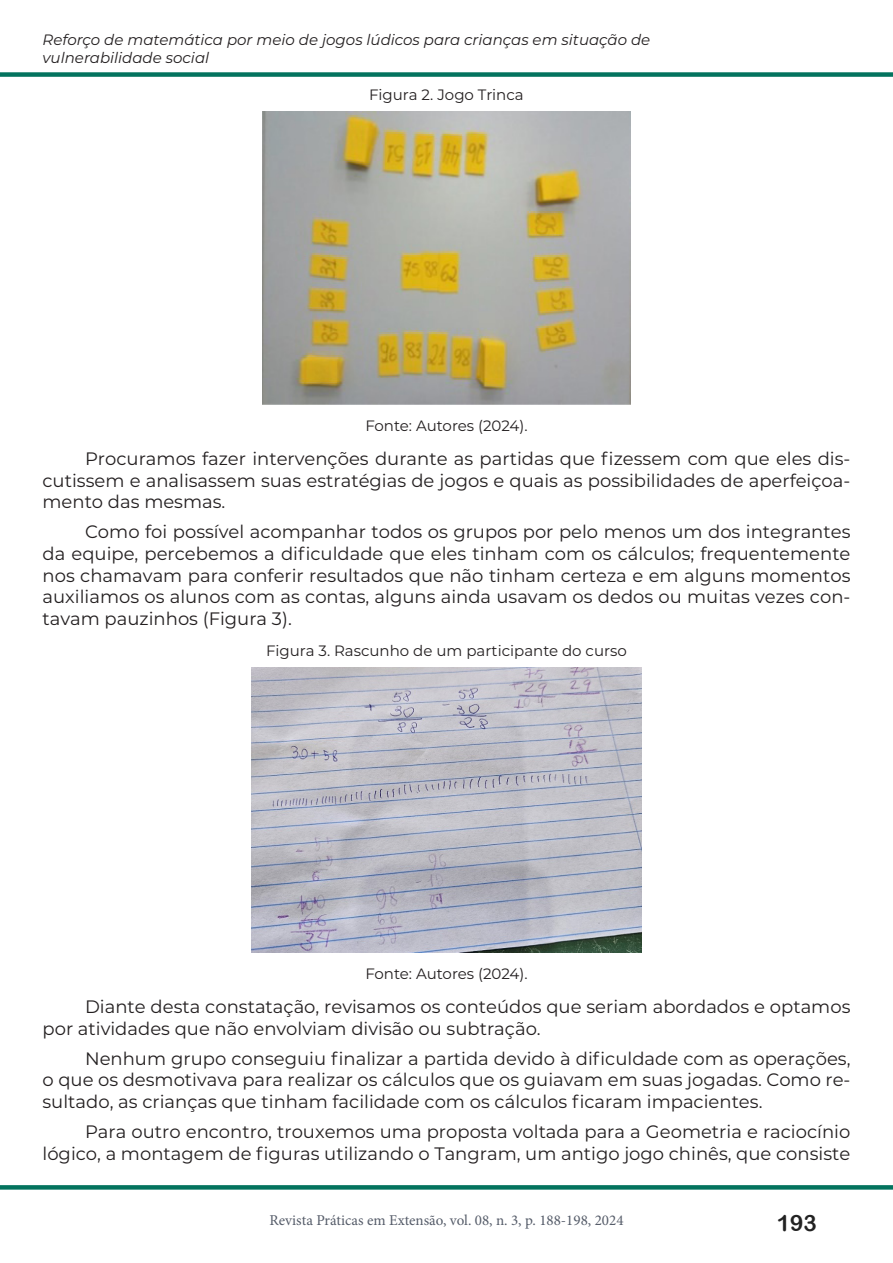
<style>
.page{position:relative;width:893px;height:1263px;background:#fff}
.page>*{position:absolute;margin:0;border:0;box-sizing:border-box;transform-origin:0 0}
.t1{font:22.5px "Arial Rounded MT Bold";color:#222}
.t2{font:18px/21.6px "Montserrat";color:#231f20;text-align:justify}
.t3{font:15px "Montserrat";color:#231f20}
.t4{font:italic 15px/18px "Montserrat";color:#231f20}
.t5{font:15px "Minion Pro";color:#555c69}
</style>
<div class="page">
<div style="left:0;top:72px;width:893px;height:5px;background:#03735e"></div>
<svg style="left:0;top:1185px;width:893px;height:4px;background:#0b7763"></svg>
<img style="left:262px;top:111px;width:368px;height:293px">
<img style="left:252px;top:667px;width:389px;height:285px">
<p class="t4" style="left:43px;top:30px;width:609px">Reforço de matemática por meio de jogos lúdicos para crianças em situação de vulnerabilidade social</p>
<p class="t3" style="left:369px;top:84px;width:156px">Figura 2. Jogo Trinca</p>
<p class="t3" style="left:365px;top:415px;width:164px">Fonte: Autores (2024).</p>
<p class="t2" style="left:43px;top:447px;width:809px;text-indent:43px">Procuramos fazer intervenções durante as partidas que fizessem com que eles dis&shy;cutissem e analisassem suas estratégias de jogos e quais as possibilidades de aperfeiçoa&shy;mento das mesmas.</p>
<p class="t2" style="left:43px;top:520px;width:809px;text-indent:43px">Como foi possível acompanhar todos os grupos por pelo menos um dos integrantes da equipe, percebemos a dificuldade que eles tinham com os cálculos; frequentemente nos chamavam para conferir resultados que não tinham certeza e em alguns momentos auxiliamos os alunos com as contas, alguns ainda usavam os dedos ou muitas vezes con&shy;tavam pauzinhos (Figura 3).</p>
<p class="t3" style="left:266px;top:640px;width:362px">Figura 3. Rascunho de um participante do curso</p>
<p class="t3" style="left:365px;top:963px;width:164px">Fonte: Autores (2024).</p>
<p class="t2" style="left:43px;top:995px;width:809px;text-indent:43px">Diante desta constatação, revisamos os conteúdos que seriam abordados e optamos por atividades que não envolviam divisão ou subtração.</p>
<p class="t2" style="left:43px;top:1047px;width:809px;text-indent:43px">Nenhum grupo conseguiu finalizar a partida devido à dificuldade com as operações, o que os desmotivava para realizar os cálculos que os guiavam em suas jogadas. Como re&shy;sultado, as crianças que tinham facilidade com os cálculos ficaram impacientes.</p>
<p class="t2" style="left:43px;top:1120px;width:809px;text-align:right">Para outro encontro, trouxemos uma proposta voltada para a Geometria e raciocínio lógico, a montagem de figuras utilizando o Tangram, um antigo jogo chinês, que consiste</p>
<p class="t5" style="left:269px;top:1210px;width:356px">Revista Práticas em Extensão, vol. 08, n. 3, p. 188-198, 2024</p>
<p class="t1" style="left:777px;top:1209px;width:42px">193</p>
</div>
